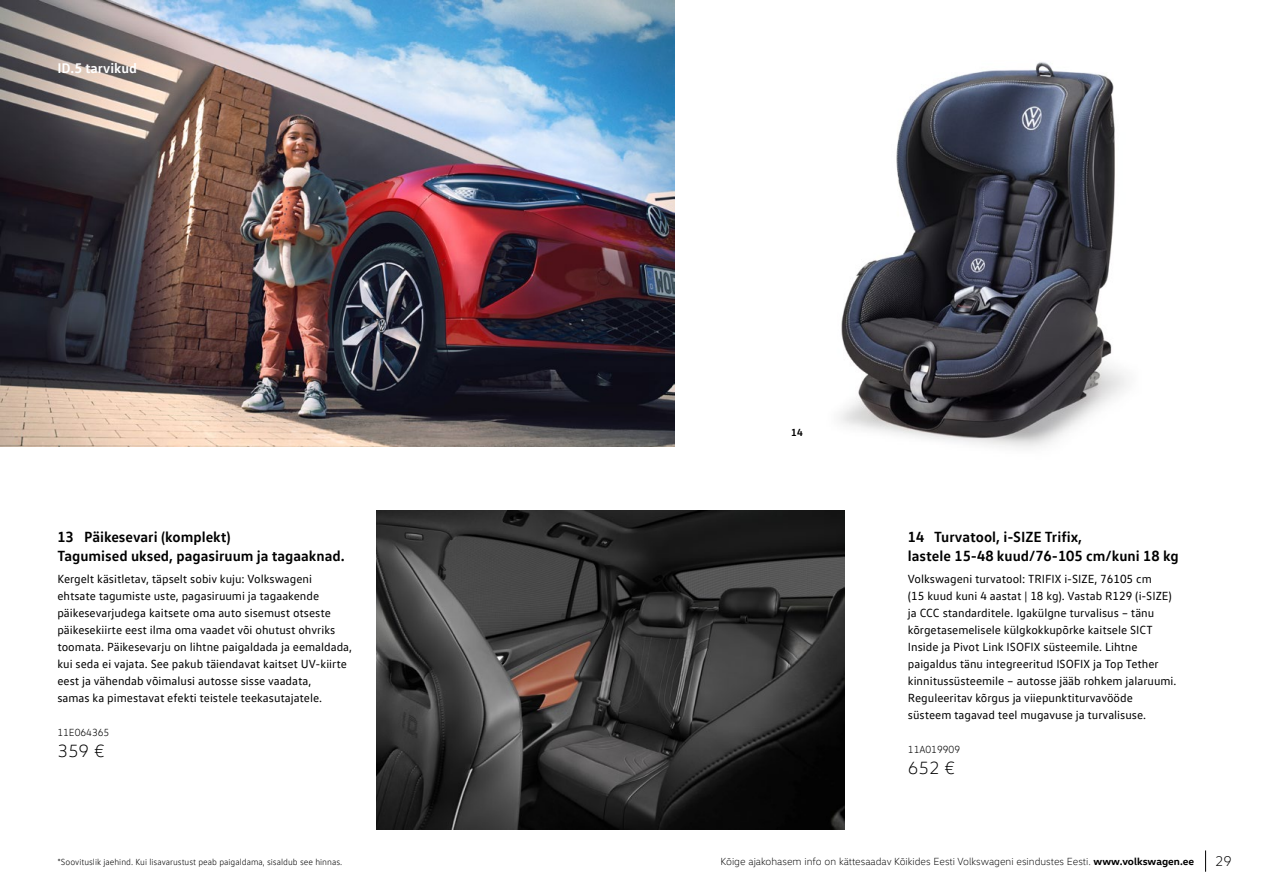
<style>
.page{position:relative;width:1263px;height:893px;background:#fff}
.page>*{position:absolute;margin:0;border:0;box-sizing:border-box;transform-origin:0 0}
.t1{font:300 18px "VW Head";color:#000}
.t2{font:700 15px/19.5px "VW Text";color:#000}
.t3{font:700 14.25px "VW Text";color:#fff}
.t4{font:300 14.25px "VW Head";color:#000}
.t5{font:12px/17px "VW Text";color:#000}
.t6{font:300 10.5px "VW Head";color:#000}
.t7{font:300 10.5px "VW Text";color:#000}
.t8{font:700 10.5px "VW Text";color:#000}
.t9{font:300 9px "VW Text";color:#000}
.s1{font-weight:700}
</style>
<div class="page">
<svg style="left:1205px;top:850px;width:1px;height:22px"></svg>
<img style="left:0;top:0;width:674px;height:446px">
<img style="left:839px;top:62px;width:288px;height:386px">
<img style="left:376px;top:510px;width:468px;height:319px">
<p class="t3" style="left:57px;top:59px;width:81px">ID.5 tarvikud</p>
<p class="t2" style="left:57px;top:526px;width:289px">13 Päikesevari (komplekt)<br>Tagumised uksed, pagasiruum ja tagaaknad.</p>
<p class="t5" style="left:57px;top:570px;width:296px">Kergelt käsitletav, täpselt sobiv kuju: Volkswageni ehtsate tagumiste uste, pagasiruumi ja tagaakende päikesevarjudega kaitsete oma auto sisemust otseste päikesekiirte eest ilma oma vaadet või ohutust ohvriks toomata. Päikesevarju on lihtne paigaldada ja eemaldada, kui seda ei vajata. See pakub täiendavat kaitset UV-kiirte eest ja vähendab võimalusi autosse sisse vaadata,<br>samas ka pimestavat efekti teistele teekasutajatele.</p>
<p class="t7" style="left:57px;top:726px;width:54px">11E064365</p>
<h1 class="t1" style="left:57px;top:740px;width:49px">359 €</h1>
<p class="t9" style="left:57px;top:856px;width:286px">*Soovituslik jaehind. Kui lisavarustust peab paigaldama, sisaldub see hinnas.</p>
<p class="t8" style="left:791px;top:425px;width:13px">14</p>
<p class="t2" style="left:908px;top:526px;width:272px">14 Turvatool, i-SIZE Trifix,<br>lastele 15-48 kuud/76-105 cm/kuni 18 kg</p>
<p class="t5" style="left:908px;top:570px;width:270px">Volkswageni turvatool: TRIFIX i-SIZE, 76105 cm<br>(15 kuud kuni 4 aastat | 18 kg). Vastab R129 (i-SIZE) ja CCC standarditele. Igakülgne turvalisus – tänu kõrgetasemelisele külgkokkupõrke kaitsele SICT Inside ja Pivot Link ISOFIX süsteemile. Lihtne paigaldus tänu integreeritud ISOFIX ja Top Tether kinnitussüsteemile – autosse jääb rohkem jalaruumi.<br>Reguleeritav kõrgus ja viiepunktiturvavööde süsteem tagavad teel mugavuse ja turvalisuse.</p>
<p class="t7" style="left:908px;top:743px;width:54px">11A019909</p>
<h1 class="t1" style="left:908px;top:757px;width:49px">652 €</h1>
<p class="t6" style="left:721px;top:855px;width:475px">Kõige ajakohasem info on kättesaadav Kõikides Eesti Volkswageni esindustes Eesti. <span class="s1">www.volkswagen.ee</span></p>
<p class="t4" style="left:1215px;top:853px;width:18px">29</p>
</div>
